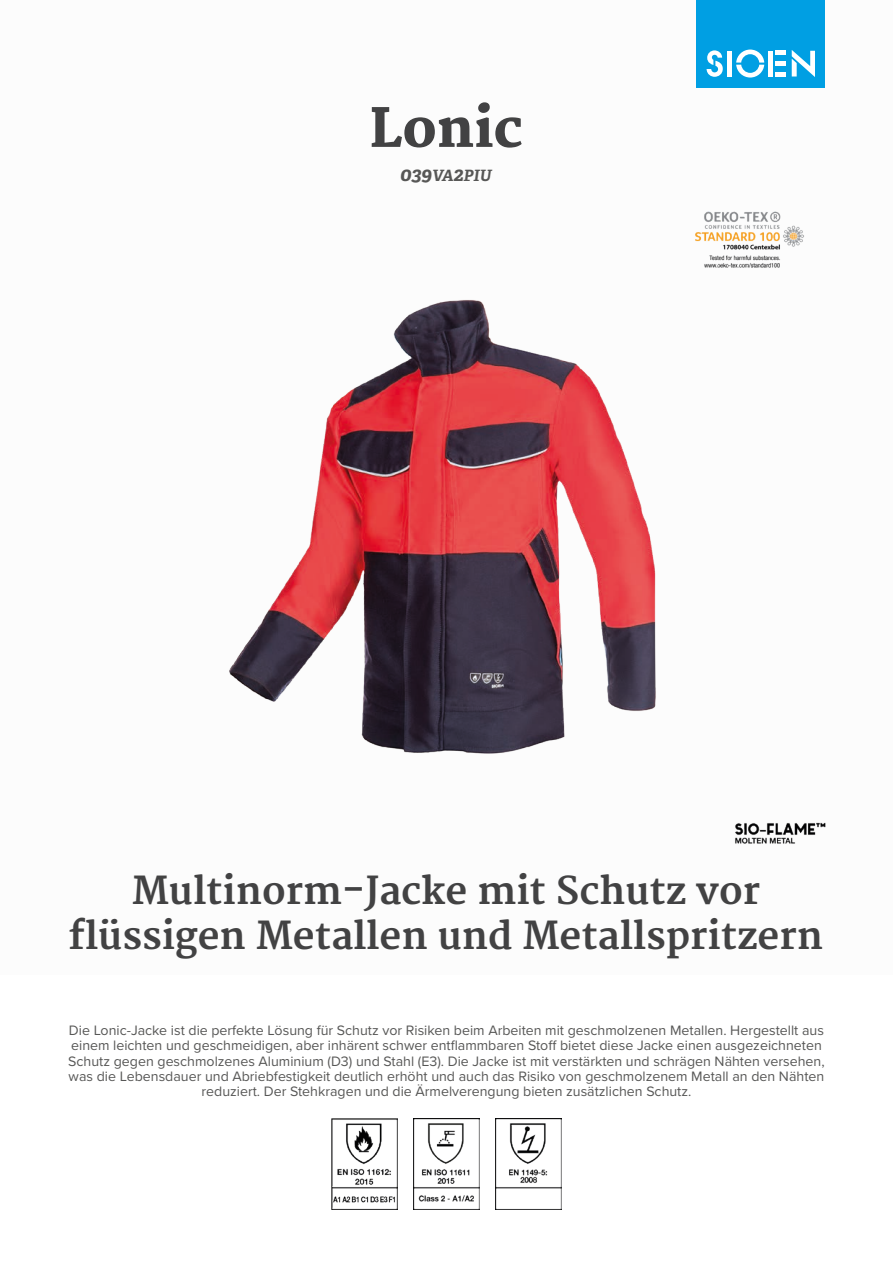
<style>
.page{position:relative;width:893px;height:1263px;background:#fff}
.page>*{position:absolute;margin:0;border:0;box-sizing:border-box;transform-origin:0 0}
.t1{font:800 52.5px "Merriweather";color:#424243}
.t2{font:700 37.5px/45px "Merriweather";color:#424243;text-align:center}
.t3{font:italic 700 15.6px "Adelle PE";color:#575756}
.t4{font:14.25px/15.3px "Proxima Nova";color:#575756;text-align:center}
.s1{font-size:19.5px}
</style>
<div class="page">
<div style="left:697px;top:0;width:128px;height:88px;background:#009fe3"></div>
<svg style="left:707px;top:50px;width:16px;height:27px"></svg>
<svg style="left:736px;top:50px;width:28px;height:28px"></svg>
<div style="left:727px;top:51px;width:5px;height:26px;background:#fff"></div>
<div style="left:768px;top:51px;width:5px;height:26px;background:#fff"></div>
<div style="left:775px;top:72px;width:11px;height:5px;background:#fff"></div>
<div style="left:775px;top:61px;width:11px;height:5px;background:#fff"></div>
<hr style="left:775px;top:51px;width:11px;height:4px;background:#fff">
<svg style="left:792px;top:50px;width:23px;height:27px"></svg>
<img style="left:735px;top:822px;width:91px;height:22px">
<img style="left:695px;top:211px;width:109px;height:57px">
<img style="left:331px;top:1118px;width:67px;height:92px">
<img style="left:413px;top:1118px;width:67px;height:92px">
<img style="left:495px;top:1118px;width:67px;height:92px">
<img style="left:229px;top:300px;width:427px;height:454px">
<h1 class="t1" style="left:369px;top:98px;width:155px">Lonic</h1>
<p class="t3" style="left:400px;top:164px;width:93px"><span class="s1">039</span>VA<span class="s1">2</span>PIU</p>
<h2 class="t2" style="left:69px;top:869px;width:756px">Multinorm-Jacke mit Schutz vor flüssigen Metallen und Metallspritzern</h2>
<p class="t4" style="left:68px;top:1022px;width:758px">Die Lonic-Jacke ist die perfekte Lösung für Schutz vor Risiken beim Arbeiten mit geschmolzenen Metallen. Hergestellt aus einem leichten und geschmeidigen, aber inhärent schwer entflammbaren Stoff bietet diese Jacke einen ausgezeichneten Schutz gegen geschmolzenes Aluminium (D3) und Stahl (E3). Die Jacke ist mit verstärkten und schrägen Nähten versehen, was die Lebensdauer und Abriebfestigkeit deutlich erhöht und auch das Risiko von geschmolzenem Metall an den Nähten reduziert. Der Stehkragen und die Ärmelverengung bieten zusätzlichen Schutz.</p>
</div>
